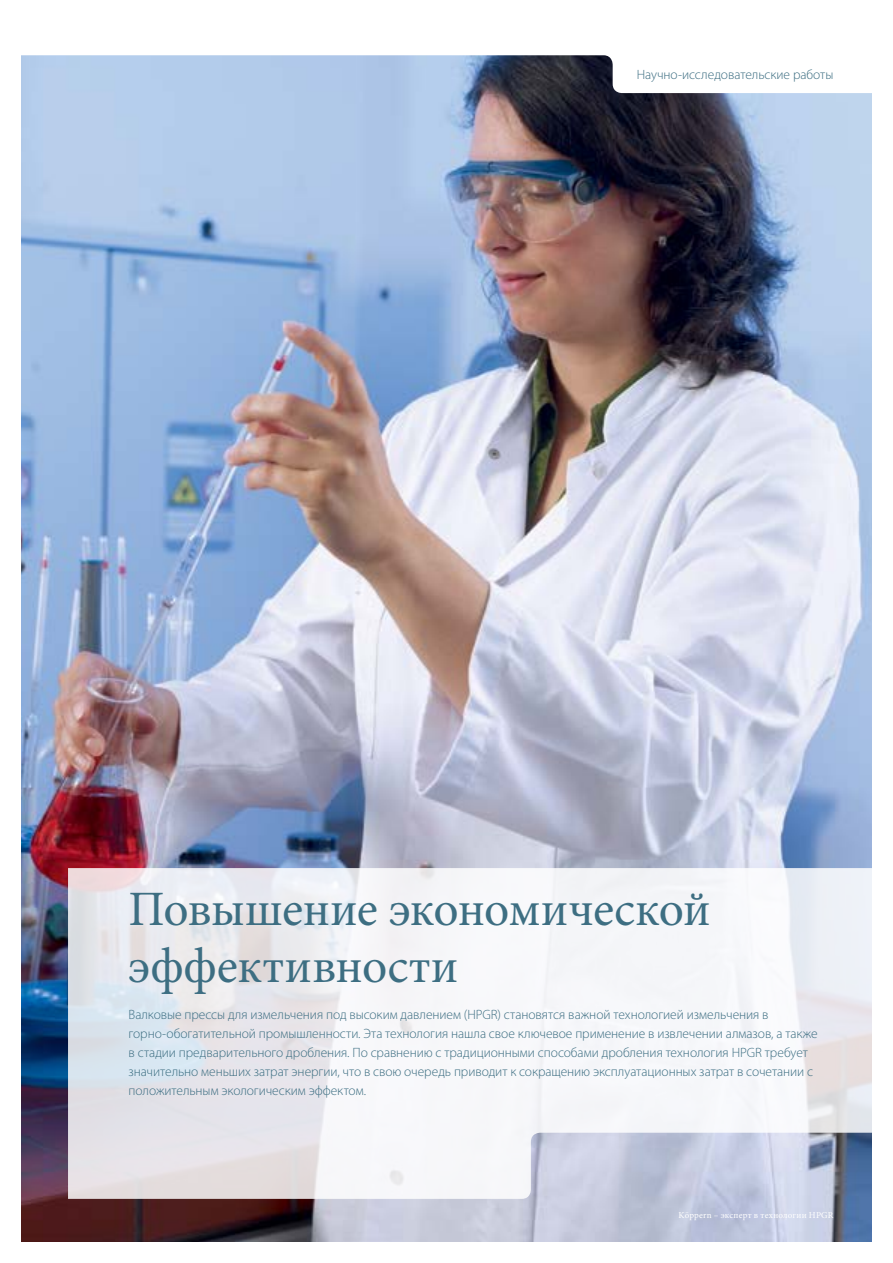
<style>
.page{position:relative;width:893px;height:1263px;background:#fff}
.page>*{position:absolute;margin:0;border:0;box-sizing:border-box;transform-origin:0 0}
.t1{font:49.5px/57px "Minion Pro";letter-spacing:-.01em;color:#3d6e82}
.t2{font:300 13.5px/18.9px "Myriad Pro";letter-spacing:-.005em;color:#3d6e82}
.t3{font:9px "Minion Pro";letter-spacing:.02em;color:#fff}
</style>
<div class="page">
<img style="left:21px;top:93px;width:851px;height:1149px">
<svg style="left:68px;top:868px;width:804px;height:331px;fill:#f2f2f7"></svg>
<svg style="left:21px;top:55px;width:600px;height:38px;background:#94a8c3"></svg>
<p class="t2" style="left:637px;top:65px;width:198px">Научно-исследовательские работы</p>
<h1 class="t1" style="left:129px;top:881px;width:584px">Повышение экономической эффективности</h1>
<p class="t2" style="left:129px;top:1005px;width:691px">Валковые прессы для измельчения под высоким давлением (HPGR) становятся важной технологией измельчения в горно-обогатительной промышленности. Эта технология нашла свое ключевое применение в извлечении алмазов, а также в стадии предварительного дробления. По сравнению с традиционными способами дробления технология HPGR требует значительно меньших затрат энергии, что в свою очередь приводит к сокращению эксплуатационных затрат в сочетании с положительным экологическим эффектом.</p>
<p class="t3" style="left:679px;top:1209px;width:156px">Köppern – эксперт в технологии HPGR</p>
</div>
